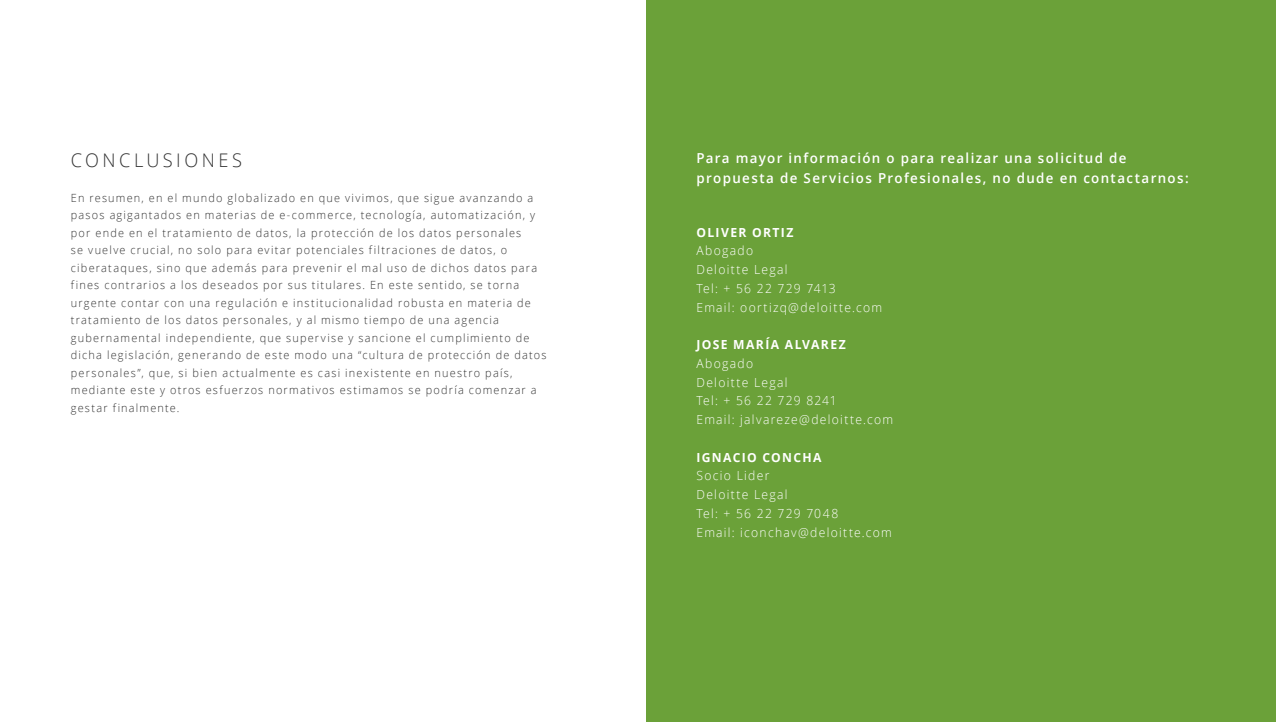
<style>
.page{position:relative;width:1276px;height:723px;background:#fff}
.page>*{position:absolute;margin:0;border:0;box-sizing:border-box;transform-origin:0 0}
.t1{font:300 18.75px "Open Sans";letter-spacing:.195em;color:#333}
.t2{font:600 13.75px/20px "Open Sans";letter-spacing:.1em;color:#fff}
.t3{font:300 12.5px/18.8px "Open Sans";letter-spacing:.105em;color:#fff}
.t4{font:700 12.5px "Open Sans";letter-spacing:.115em;color:#fff}
.t5{font:300 11.25px/17.5px "Open Sans";letter-spacing:.11em;color:#333}
</style>
<div class="page">
<div style="left:647px;top:0;width:629px;height:722px;background:#6ba139"></div>
<h1 class="t1" style="left:71px;top:147px;width:173px">CONCLUSIONES</h1>
<p class="t5" style="left:71px;top:189px;width:477px">En resumen, en el mundo globalizado en que vivimos, que sigue avanzando a pasos agigantados en materias de e-commerce, tecnología, automatización, y por ende en el tratamiento de datos, la protección de los datos personales<br>se vuelve crucial, no solo para evitar potenciales filtraciones de datos, o ciberataques, sino que además para prevenir el mal uso de dichos datos para fines contrarios a los deseados por sus titulares. En este sentido, se torna urgente contar con una regulación e institucionalidad robusta en materia de tratamiento de los datos personales, y al mismo tiempo de una agencia gubernamental independiente, que supervise y sancione el cumplimiento de dicha legislación, generando de este modo una “cultura de protección de datos personales”, que, si bien actualmente es casi inexistente en nuestro país, mediante este y otros esfuerzos normativos estimamos se podría comenzar a gestar finalmente.</p>
<p class="t2" style="left:696px;top:148px;width:494px">Para mayor información o para realizar una solicitud de propuesta de Servicios Profesionales, no dude en contactarnos:</p>
<p class="t4" style="left:696px;top:223px;width:98px">OLIVER ORTIZ</p>
<p class="t3" style="left:696px;top:241px;width:187px">Abogado<br>Deloitte Legal<br>Tel: + 56 22 729 7413<br>Email: oortizq@deloitte.com</p>
<p class="t4" style="left:696px;top:336px;width:151px">JOSE MARÍA ALVAREZ</p>
<p class="t3" style="left:696px;top:354px;width:198px">Abogado<br>Deloitte Legal<br>Tel: + 56 22 729 8241<br>Email: jalvareze@deloitte.com</p>
<p class="t4" style="left:696px;top:448px;width:126px">IGNACIO CONCHA</p>
<p class="t3" style="left:696px;top:466px;width:197px">Socio Lider<br>Deloitte Legal<br>Tel: + 56 22 729 7048<br>Email: iconchav@deloitte.com</p>
</div>
